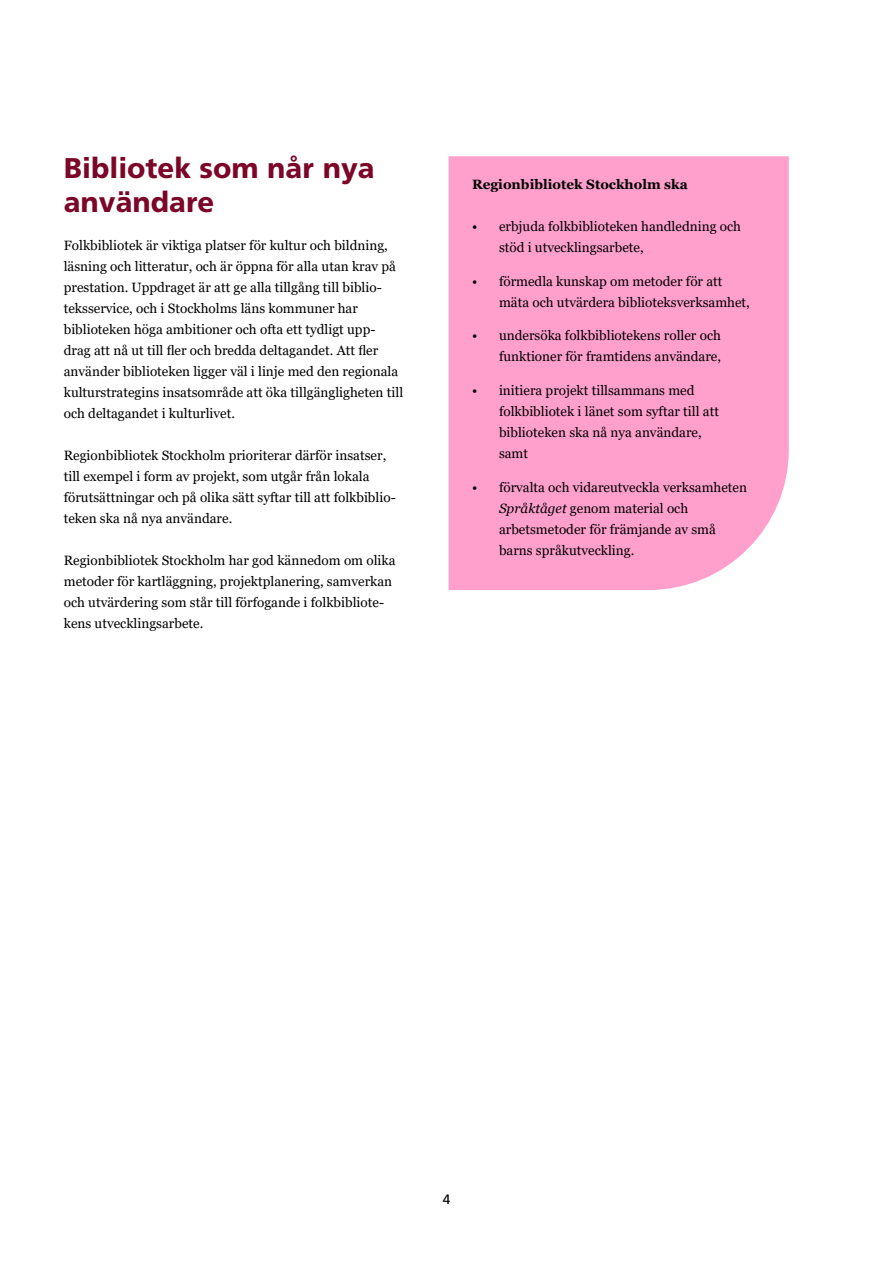
<style>
.page{position:relative;width:893px;height:1263px;background:#fff}
.page>*{position:absolute;margin:0;border:0;box-sizing:border-box;transform-origin:0 0}
.t1{font:800 28.5px/34.2px "Frutiger SLLOTF";color:#7b0627}
.t2{font:13.5px/21px "Georgia";color:#000}
.t3{font:700 13.5px "Georgia";color:#000}
.t4{font:13.5px "Frutiger SLLOTF";color:#000}
.s1{font-style:italic}
</style>
<div class="page">
<div style="left:449px;top:156px;width:340px;height:434px;background:#ffa0cc"></div>
<h1 class="t1" style="left:64px;top:150px;width:312px">Bibliotek som når nya användare</h1>
<p class="t2" style="left:64px;top:235px;width:341px">Folkbibliotek är viktiga platser för kultur och bildning, läsning och litteratur, och är öppna för alla utan krav på prestation. Uppdraget är att ge alla tillgång till biblio&shy;teksservice, och i Stockholms läns kommuner har biblioteken höga ambitioner och ofta ett tydligt upp&shy;drag att nå ut till fler och bredda deltagandet. Att fler använder biblioteken ligger väl i linje med den regionala kulturstrategins insatsområde att öka tillgängligheten till och deltagandet i kulturlivet.</p>
<p class="t2" style="left:64px;top:445px;width:333px">Regionbibliotek Stockholm prioriterar därför insatser, till exempel i form av projekt, som utgår från lokala förutsättningar och på olika sätt syftar till att folkbiblio&shy;teken ska nå nya användare.</p>
<p class="t2" style="left:64px;top:550px;width:333px">Regionbibliotek Stockholm har god kännedom om olika metoder för kartläggning, projektplanering, samverkan och utvärdering som står till förfogande i folkbibliote&shy;kens utvecklingsarbete.</p>
<p class="t3" style="left:472px;top:175px;width:217px">Regionbibliotek Stockholm ska</p>
<p class="t2" style="left:499px;top:216px;width:244px;text-indent:-27px">• erbjuda folkbiblioteken handledning och stöd i utvecklingsarbete,</p>
<p class="t2" style="left:499px;top:271px;width:252px;text-indent:-27px">• förmedla kunskap om metoder för att mäta och utvärdera biblioteksverksamhet,</p>
<p class="t2" style="left:472px;top:325px;width:251px;text-align:right">• undersöka folkbibliotekens roller och funktioner för framtidens användare,</p>
<p class="t2" style="left:499px;top:380px;width:221px;text-indent:-27px">• initiera projekt tillsammans med folkbibliotek i länet som syftar till att biblioteken ska nå nya användare, samt</p>
<p class="t2" style="left:499px;top:477px;width:250px;text-indent:-27px">• förvalta och vidareutveckla verksamheten <span class="s1">Språktåget</span> genom material och arbetsmetoder för främjande av små barns språkutveckling.</p>
<p class="t4" style="left:443px;top:1191px;width:9px">4</p>
</div>
